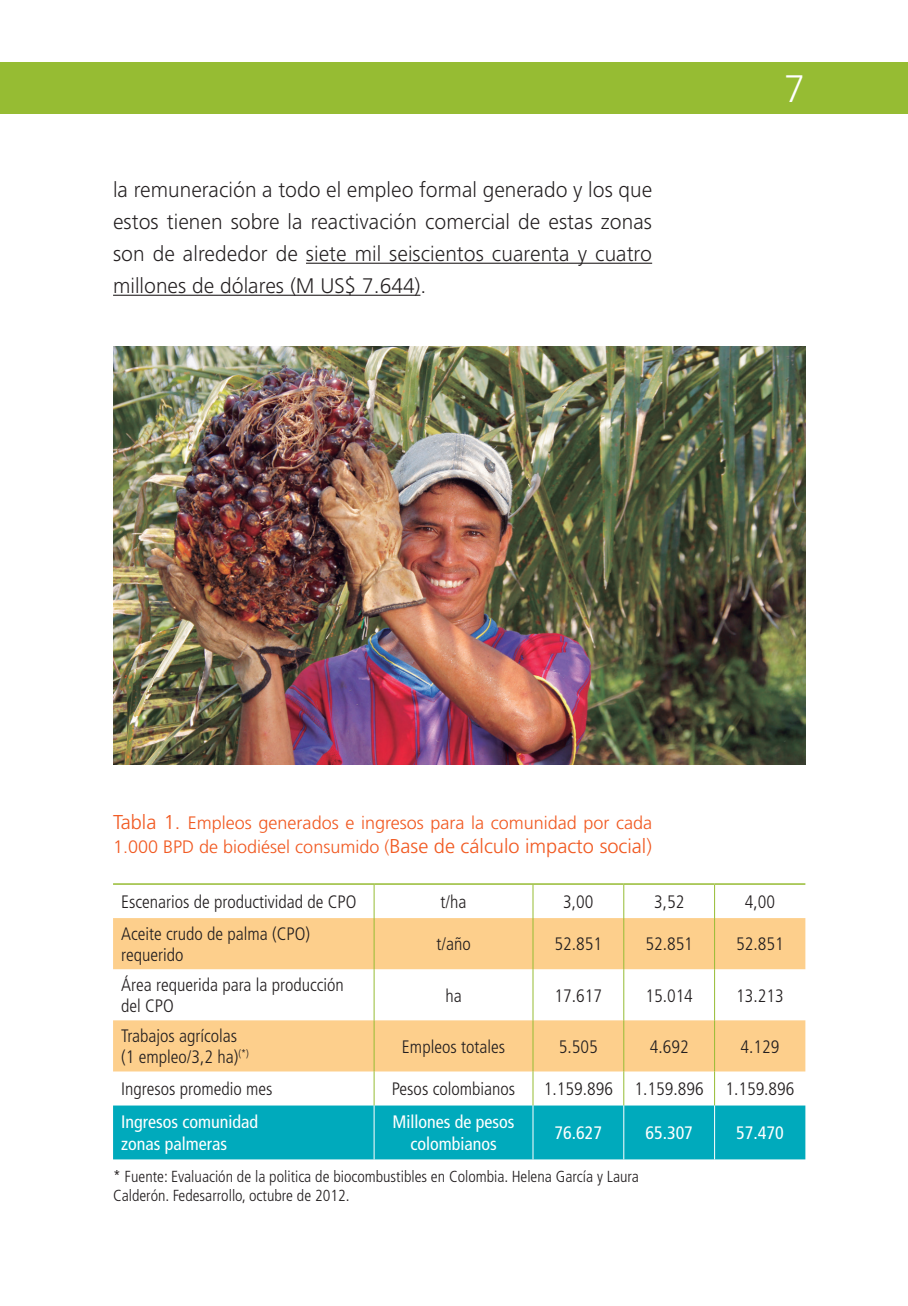
<style>
.page{position:relative;width:908px;height:1306px;background:#fff}
.page>*{position:absolute;margin:0;border:0;box-sizing:border-box;transform-origin:0 0}
.t1{font:300 40px "Frutiger Next LT";color:#fff}
.texto{font:300 22px/32px "Frutiger Next LT";color:#231f20;text-align:justify}
.tabla_int{font:300 condensed 18px/21.6px "Frutiger";color:#231f20}
.tabla{font:300 18px/24px "Frutiger";color:#f15921}
.tabla_int-2{font:condensed 18px/21.6px "Frutiger";color:#fff;text-align:center}
.tabla_int-3{font:300 condensed 16px/19.2px "Frutiger";color:#231f20}
.s1{font-size:20px}
</style>
<div class="page">
<div style="left:0;top:62px;width:907px;height:51px;background:#96bc33"></div>
<hr style="left:306px;top:263px;width:346px;height:1px;background:#231f20">
<hr style="left:113px;top:295px;width:307px;height:1px;background:#231f20">
<div style="left:113px;top:917px;width:692px;height:52px;background:#fdcf8c"></div>
<div style="left:113px;top:1020px;width:692px;height:51px;background:#fdcf8c"></div>
<div style="left:113px;top:1105px;width:692px;height:54px;background:#00aabc"></div>
<hr style="left:113px;top:883px;width:261px;height:1px;background:#96bc33">
<hr style="left:374px;top:883px;width:158px;height:1px;background:#96bc33">
<hr style="left:532px;top:883px;width:91px;height:1px;background:#96bc33">
<hr style="left:623px;top:883px;width:91px;height:1px;background:#96bc33">
<hr style="left:714px;top:883px;width:91px;height:1px;background:#96bc33">
<hr style="left:373px;top:884px;width:1px;height:33px;background:#96bc33">
<hr style="left:532px;top:884px;width:1px;height:33px;background:#96bc33">
<hr style="left:623px;top:884px;width:1px;height:33px;background:#96bc33">
<hr style="left:713px;top:884px;width:1px;height:33px;background:#96bc33">
<hr style="left:373px;top:917px;width:1px;height:52px;background:#96bc33">
<hr style="left:532px;top:917px;width:1px;height:52px;background:#96bc33">
<hr style="left:623px;top:917px;width:1px;height:52px;background:#96bc33">
<hr style="left:713px;top:917px;width:1px;height:52px;background:#96bc33">
<hr style="left:373px;top:969px;width:1px;height:51px;background:#96bc33">
<hr style="left:532px;top:969px;width:1px;height:51px;background:#96bc33">
<hr style="left:623px;top:969px;width:1px;height:51px;background:#96bc33">
<hr style="left:713px;top:969px;width:1px;height:51px;background:#96bc33">
<hr style="left:373px;top:1020px;width:1px;height:51px;background:#96bc33">
<hr style="left:532px;top:1020px;width:1px;height:51px;background:#96bc33">
<hr style="left:623px;top:1020px;width:1px;height:51px;background:#96bc33">
<hr style="left:713px;top:1020px;width:1px;height:51px;background:#96bc33">
<hr style="left:373px;top:1071px;width:1px;height:34px;background:#96bc33">
<hr style="left:532px;top:1071px;width:1px;height:34px;background:#96bc33">
<hr style="left:623px;top:1071px;width:1px;height:34px;background:#96bc33">
<hr style="left:713px;top:1071px;width:1px;height:34px;background:#96bc33">
<hr style="left:373px;top:1105px;width:1px;height:54px;background:#fff">
<hr style="left:532px;top:1105px;width:1px;height:54px;background:#fff">
<hr style="left:623px;top:1105px;width:1px;height:54px;background:#fff">
<hr style="left:713px;top:1105px;width:1px;height:54px;background:#fff">
<img style="left:113px;top:346px;width:692px;height:418px">
<p class="texto" style="left:113px;top:174px;width:540px">la remuneración a todo el empleo formal generado y los que estos tienen sobre la reactivación comercial de estas zonas son de alrededor de siete mil seiscientos cuarenta y cuatro millones de dólares (M US$ 7.644).</p>
<h1 class="t1" style="left:783px;top:67px;width:23px">7</h1>
<p class="tabla" style="left:113px;top:810px;width:540px"><span class="s1">Tabla 1.</span> Empleos generados e ingresos para la comunidad por cada<br>1.000 BPD de biodiésel consumido (<span class="s1">Base de cálculo impacto social)</span></p>
<p class="tabla_int" style="left:121px;top:890px;width:237px">Escenarios de productividad de CPO</p>
<p class="tabla_int" style="left:440px;top:890px;width:27px">t/ha</p>
<p class="tabla_int" style="left:563px;top:890px;width:32px">3,00</p>
<p class="tabla_int" style="left:653px;top:890px;width:32px">3,52</p>
<p class="tabla_int" style="left:744px;top:890px;width:32px">4,00</p>
<p class="tabla_int" style="left:121px;top:922px;width:190px">Aceite crudo de palma (CPO) requerido</p>
<p class="tabla_int" style="left:436px;top:933px;width:36px">t/año</p>
<p class="tabla_int" style="left:554px;top:933px;width:49px">52.851</p>
<p class="tabla_int" style="left:645px;top:933px;width:49px">52.851</p>
<p class="tabla_int" style="left:735px;top:933px;width:49px">52.851</p>
<p class="tabla_int" style="left:121px;top:973px;width:224px">Área requerida para la producción del CPO</p>
<p class="tabla_int" style="left:445px;top:984px;width:18px">ha</p>
<p class="tabla_int" style="left:554px;top:984px;width:49px">17.617</p>
<p class="tabla_int" style="left:645px;top:984px;width:49px">15.014</p>
<p class="tabla_int" style="left:735px;top:984px;width:49px">13.213</p>
<p class="tabla_int" style="left:121px;top:1024px;width:118px">Trabajos agrícolas</p>
<p class="tabla_int" style="left:121px;top:1046px;width:129px">(1 empleo/3,2 ha)<sup>(*)</sup></p>
<p class="tabla_int" style="left:402px;top:1035px;width:105px">Empleos totales</p>
<p class="tabla_int" style="left:558px;top:1035px;width:40px">5.505</p>
<p class="tabla_int" style="left:649px;top:1035px;width:40px">4.692</p>
<p class="tabla_int" style="left:740px;top:1035px;width:40px">4.129</p>
<p class="tabla_int" style="left:121px;top:1078px;width:153px">Ingresos promedio mes</p>
<p class="tabla_int" style="left:392px;top:1078px;width:125px">Pesos colombianos</p>
<p class="tabla_int" style="left:543px;top:1078px;width:71px">1.159.896</p>
<p class="tabla_int" style="left:634px;top:1078px;width:71px">1.159.896</p>
<p class="tabla_int" style="left:725px;top:1078px;width:71px">1.159.896</p>
<p class="tabla_int-2" style="left:121px;top:1111px;width:138px">Ingresos comunidad</p>
<p class="tabla_int-2" style="left:121px;top:1132px;width:107px">zonas palmeras</p>
<p class="tabla_int-2" style="left:392px;top:1111px;width:123px">Millones de pesos colombianos</p>
<p class="tabla_int-2" style="left:554px;top:1122px;width:49px">76.627</p>
<p class="tabla_int-2" style="left:645px;top:1122px;width:49px">65.307</p>
<p class="tabla_int-2" style="left:735px;top:1122px;width:49px">57.470</p>
<p class="tabla_int-3" style="left:113px;top:1166px;width:527px">* Fuente: Evaluación de la politica de biocombustibles en Colombia. Helena García y Laura<br>Calderón. Fedesarrollo, octubre de 2012.</p>
</div>
